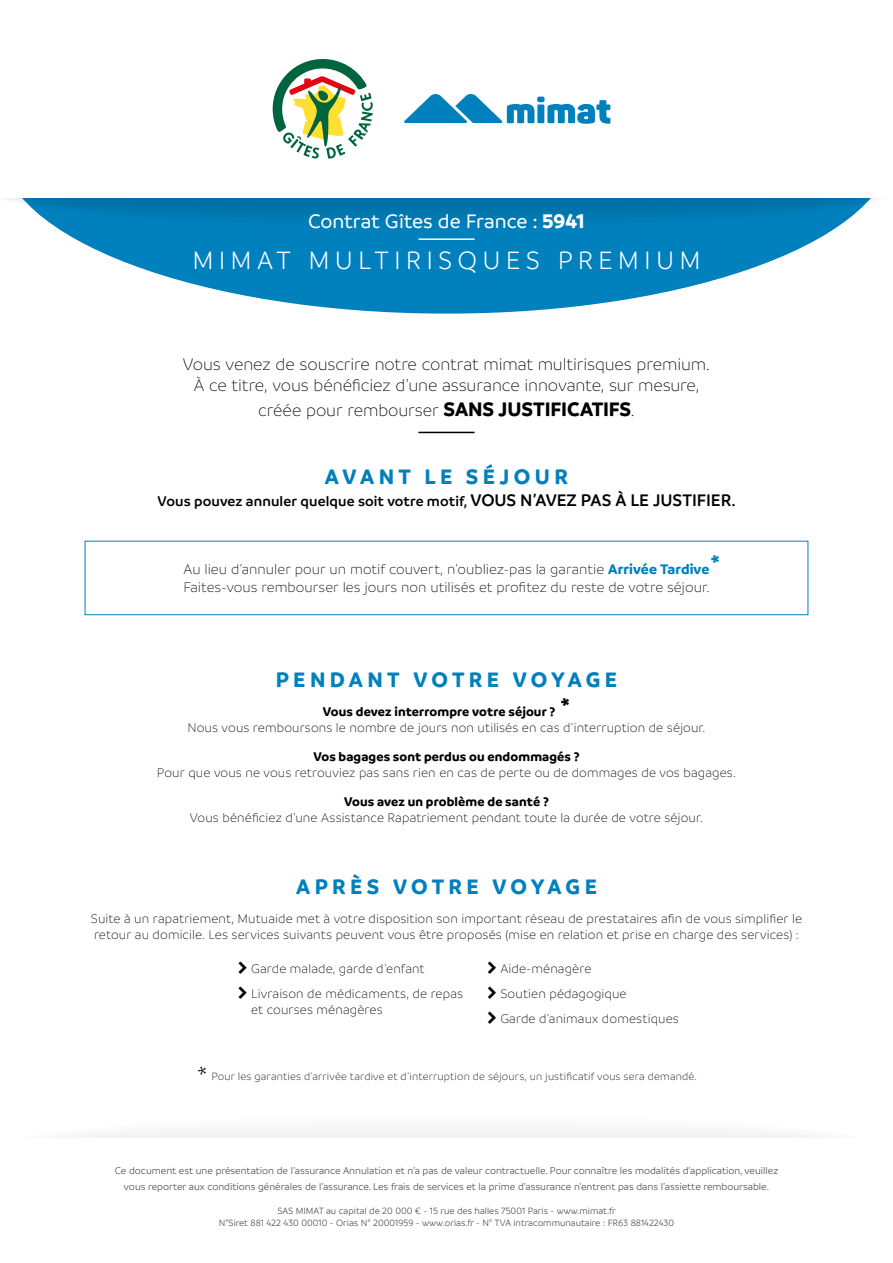
<style>
.page{position:relative;width:893px;height:1263px;background:#fff}
.page>*{position:absolute;margin:0;border:0;box-sizing:border-box;transform-origin:0 0}
.t1{font:300 37.5px "Branding";color:#000}
.t2{font:300 27px "Branding";letter-spacing:.19em;color:#fff}
.t3{font:700 25.5px "Branding";color:#0080bc}
.t4{font:700 22.5px "Branding";letter-spacing:.19em;color:#0080bc}
.t5{font:500 21px "Branding";color:#fff}
.t6{font:300 18px/21.6px "Branding";letter-spacing:-.005em;color:#000;text-align:center}
.t7{font:300 15px/18px "Branding";letter-spacing:.005em;color:#000}
.t8{font:600 15px "Branding";letter-spacing:.005em;color:#000}
.t9{font:300 13.5px/24.8px "Branding";letter-spacing:.01em;color:#000}
.t10{font:700 13.5px "Branding";letter-spacing:.01em;color:#000}
.t11{font:300 11.25px "Branding";letter-spacing:.015em;color:#000}
.t12{font:300 10.5px/15.3px "Branding";color:#3c3c3b;text-align:center}
.t13{font:300 9.75px/11.7px "Branding";color:#3c3c3b;text-align:center}
.s1{font-weight:700}
.s2{font-weight:700;font-size:21px}
.s3{font-size:18px}
.s4{font-weight:700;color:#0080bc}
.s5{font-weight:700;font-size:25.5px}
</style>
<div class="page">
<div style="left:71px;top:1132px;width:744px;height:6px;background:#f3f3f3"></div>
<svg style="left:60px;top:230px;width:773px;height:84px;fill:#0080bc"></svg>
<svg style="left:5px;top:198px;width:875px;height:32px;background:#1181b6"></svg>
<svg style="left:404px;top:94px;width:206px;height:30px"></svg>
<svg style="left:273px;top:59px;width:100px;height:100px"></svg>
<hr style="left:418px;top:238px;width:57px;height:2px;background:#fff">
<hr style="left:418px;top:432px;width:57px;height:1px;background:#000">
<h3 class="t5" style="left:308px;top:210px;width:278px">Contrat Gîtes de France : <span class="s1">5941</span></h3>
<h2 class="t2" style="left:192px;top:246px;width:510px">MIMAT MULTIRISQUES PREMIUM</h2>
<h3 class="t6" style="left:183px;top:353px;width:529px">Vous venez de souscrire notre contrat mimat multirisques premium.<br>À ce titre, vous bénéficiez d’une assurance innovante, sur mesure,</h3>
<h3 class="t6" style="left:258px;top:400px;width:378px">créée pour rembourser <span class="s2">SANS JUSTIFICATIFS</span>.</h3>
<h3 class="t4" style="left:325px;top:464px;width:245px">AVANT LE SÉJOUR</h3>
<p class="t8" style="left:158px;top:493px;width:579px">Vous pouvez annuler quelque soit votre motif, <span class="s3">VOUS N’AVEZ PAS À LE JUSTIFIER</span>.</p>
<h3 class="t3" style="left:710px;top:550px;width:11px">*</h3>
<p class="t7" style="left:183px;top:561px;width:528px">Au lieu d’annuler pour un motif couvert, n’oubliez-pas la garantie <span class="s4">Arrivée Tardive<br></span>Faites-vous rembourser les jours non utilisés et profitez du reste de votre séjour.</p>
<h3 class="t4" style="left:276px;top:666px;width:343px">PENDANT VOTRE VOYAGE</h3>
<p class="t9" style="left:187px;top:703px;width:519px;line-height:16.2px;text-align:center"><span class="s1">Vous devez interrompre votre séjour ?</span> <span class="s5">*<br></span>Nous vous remboursons le nombre de jours non utilisés en cas d’interruption de séjour.</p>
<p class="t10" style="left:313px;top:748px;width:268px">Vos bagages sont perdus ou endommagés ?</p>
<p class="t9" style="left:157px;top:760px;width:580px">Pour que vous ne vous retrouviez pas sans rien en cas de perte ou de dommages de vos bagages.</p>
<p class="t10" style="left:344px;top:794px;width:206px">Vous avez un problème de santé ?</p>
<p class="t9" style="left:190px;top:805px;width:515px">Vous bénéficiez d’une Assistance Rapatriement pendant toute la durée de votre séjour.</p>
<h3 class="t4" style="left:296px;top:873px;width:302px">APRÈS VOTRE VOYAGE</h3>
<p class="t9" style="left:91px;top:910px;width:713px;line-height:16.2px">Suite à un rapatriement, Mutuaide met à votre disposition son important réseau de prestataires afin de vous simplifier le retour au domicile. Les services suivants peuvent vous être proposés (mise en relation et prise en charge des services) :</p>
<p class="t9" style="left:251px;top:956px;width:214px">Garde malade, garde d’enfant<br>Livraison de médicaments, de repas</p>
<p class="t9" style="left:251px;top:997px;width:133px">et courses ménagères</p>
<p class="t9" style="left:500px;top:956px;width:180px">Aide-ménagère<br>Soutien pédagogique<br>Garde d’animaux domestiques</p>
<h1 class="t1" style="left:196px;top:1059px;width:14px">*</h1>
<p class="t11" style="left:212px;top:1071px;width:487px">Pour les garanties d’arrivée tardive et d’interruption de séjours, un justificatif vous sera demandé.</p>
<p class="t12" style="left:115px;top:1163px;width:665px">Ce document est une présentation de l’assurance Annulation et n’a pas de valeur contractuelle. Pour connaître les modalités d’application, veuillez vous reporter aux conditions générales de l’assurance. Les frais de services et la prime d’assurance n’entrent pas dans l’assiette remboursable.</p>
<p class="t13" style="left:219px;top:1205px;width:457px">SAS MIMAT au capital de 20 000 € - 15 rue des halles 75001 Paris - www.mimat.fr<br>N°Siret 881 422 430 00010 - Orias N° 20001959 - www.orias.fr - N° TVA intracommunautaire : FR63 881422430</p>
</div>
